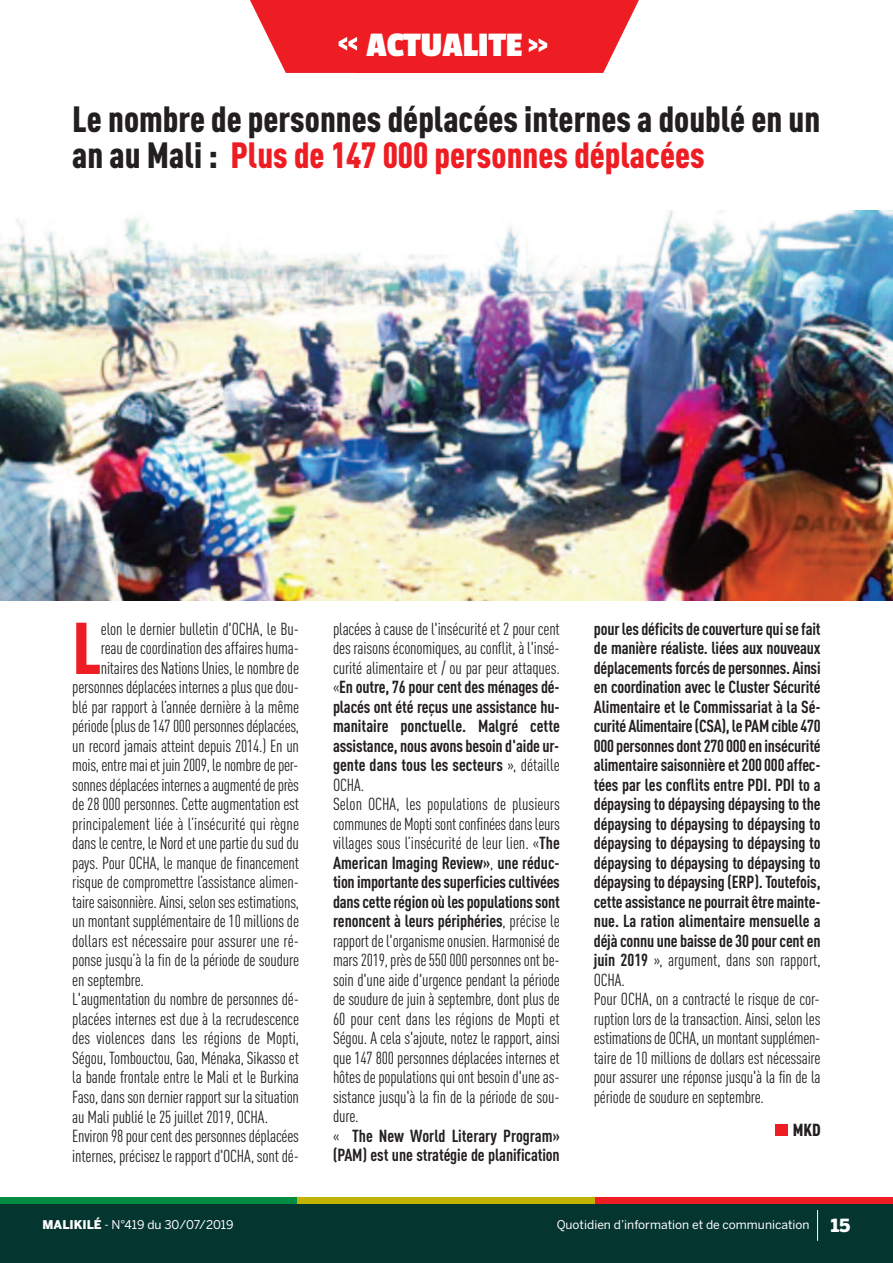
<style>
.page{position:relative;width:893px;height:1263px;background:#fff}
.page>*{position:absolute;margin:0;border:0;box-sizing:border-box;transform-origin:0 0}
.t1{font:900 condensed 72px "DIN Pro";color:#ee1d23}
.t2{font:900 condensed 36px/36px "DIN Pro";color:#231f20}
.t3{font:700 36px "Passion One";color:#fff}
.t4{font:condensed 17.25px/19.5px "DIN Pro";letter-spacing:-.01em;color:#231f20}
.t5{font:700 condensed 17.25px/19.5px "DIN Pro";letter-spacing:-.01em;color:#231f20}
.t6{font:900 condensed 17.25px "DIN Pro";color:#231f20}
.t7{font:12px "Benton Sans";color:#fff}
.s1{color:#ee1d23}
.s2{font-weight:900}
.s3{font-weight:700}
.s4{font-weight:400}
.s5{font-weight:900;font-size:18px}
</style>
<div class="page">
<div style="left:0;top:1203px;width:893px;height:60px;background:#05352f"></div>
<div style="left:0;top:1197px;width:298px;height:6px;background:#008b43"></div>
<div style="left:298px;top:1197px;width:297px;height:6px;background:#c0b301"></div>
<div style="left:595px;top:1197px;width:297px;height:6px;background:#ee1d23"></div>
<hr style="left:817px;top:1210px;width:1px;height:31px;background:#fff">
<svg style="left:250px;top:0;width:389px;height:73px;background:#ef3339"></svg>
<div style="left:775px;top:1125px;width:13px;height:11px;background:#ee1d23"></div>
<img style="left:0;top:211px;width:892px;height:389px">
<h2 class="t3" style="left:366px;top:26px;width:157px">ACTUALITE</h2>
<h2 class="t2" style="left:72px;top:104px;width:750px">Le nombre de personnes déplacées internes a doublé en un an au Mali : <span class="s1">Plus de 147 000 personnes déplacées</span></h2>
<h1 class="t1" style="left:72px;top:623px;width:31px">L</h1>
<p class="t4" style="left:101px;top:621px;width:200px">elon le dernier bulletin d'OCHA, le Bu-</p>
<p class="t4" style="left:101px;top:640px;width:200px">reaudecoordinationdesaffaireshuma-</p>
<p class="t4" style="left:101px;top:660px;width:200px">nitairesdes Nations Unies, lenombrede</p>
<p class="t4" style="left:72px;top:679px;width:228px">personnesdéplacéesinternesaplusquedou-</p>
<p class="t4" style="left:72px;top:699px;width:228px">blé par rapport à l’année dernière à la même</p>
<p class="t4" style="left:72px;top:718px;width:228px">période(plusde147000personnesdéplacées,</p>
<p class="t4" style="left:72px;top:738px;width:228px">un record jamais atteint depuis 2014.) En un</p>
<p class="t4" style="left:72px;top:757px;width:227px">mois,entremaiet juin2009, lenombredeper-</p>
<p class="t4" style="left:72px;top:777px;width:228px">sonnesdéplacéesinternesaaugmentédeprès</p>
<p class="t4" style="left:72px;top:796px;width:228px">de 28 000 personnes. Cette augmentation est</p>
<p class="t4" style="left:72px;top:816px;width:228px">principalement liée à l’insécurité qui règne</p>
<p class="t4" style="left:72px;top:835px;width:228px">danslecentre, le Nordetunepartiedusuddu</p>
<p class="t4" style="left:72px;top:855px;width:228px">pays. Pour OCHA, le manque de financement</p>
<p class="t4" style="left:72px;top:874px;width:228px">risque de compromettre l’assistance alimen-</p>
<p class="t4" style="left:72px;top:894px;width:228px">tairesaisonnière.Ainsi,selonsesestimations,</p>
<p class="t4" style="left:72px;top:913px;width:228px">un montant supplémentaire de 10 millions de</p>
<p class="t4" style="left:72px;top:933px;width:228px">dollars est nécessaire pour assurer une ré-</p>
<p class="t4" style="left:72px;top:952px;width:228px">ponse jusqu’à la fin de la période de soudure</p>
<p class="t4" style="left:72px;top:972px;width:73px">en septembre.</p>
<p class="t4" style="left:72px;top:991px;width:228px">L'augmentation du nombre de personnes dé-</p>
<p class="t4" style="left:72px;top:1011px;width:228px">placées internes est due à la recrudescence</p>
<p class="t4" style="left:72px;top:1030px;width:228px">des violences dans les régions de Mopti,</p>
<p class="t4" style="left:72px;top:1050px;width:228px">Ségou, Tombouctou, Gao, Ménaka, Sikasso et</p>
<p class="t4" style="left:72px;top:1069px;width:228px">la bande frontale entre le Mali et le Burkina</p>
<p class="t4" style="left:72px;top:1089px;width:228px">Faso,danssondernier rapportsur lasituation</p>
<p class="t4" style="left:72px;top:1108px;width:197px">au Mali publié le 25 juillet 2019, OCHA.</p>
<p class="t4" style="left:72px;top:1128px;width:228px">Environ98pourcentdespersonnesdéplacées</p>
<p class="t4" style="left:72px;top:1147px;width:228px">internes, précisez le rapport d'OCHA, sont dé-</p>
<p class="t7" style="left:43px;top:1218px;width:193px"><span class="s2">MALIKILÉ</span> - N°419 du 30/07/2019</p>
<p class="t4" style="left:333px;top:621px;width:228px">placées à cause de l'insécurité et 2 pour cent des raisons économiques, au conflit, à l'insé&shy;curité alimentaire et / ou par peur attaques. «<span class="s3">En outre, 76 pour cent des ménages dé&shy;placés ont été reçus une assistance hu&shy;manitaire ponctuelle. Malgré cette assistance, nousavons besoin d'aide ur&shy;gente dans tous les secteurs</span> », détaille OCHA.<br>Selon OCHA, les populations de plusieurs communesdeMoptisontconfinéesdansleurs villages sous l’insécurité de leur lien. «<span class="s3">The American Imaging Review»</span>, <span class="s3">une réduc&shy;tion importante dessuperficiescultivées danscetterégion où les populationssont renoncent à leurs périphéries</span>, précise le rapportdel'organismeonusien. Harmoniséde mars2019,prèsde550000personnesontbe&shy;soin d'une aide d'urgence pendant la période de soudure de juin à septembre, dont plus de 60 pour cent dans les régions de Mopti et Ségou. A cela s'ajoute, notez le rapport, ainsi que 147 800 personnes déplacées internes et hôtes de populations qui ont besoin d'une as&shy;sistance jusqu'à la fin de la période de sou&shy;dure.<br>« <span class="s3">The New World Literary Program» (PAM) est une stratégie de planification</span></p>
<p class="t5" style="left:594px;top:621px;width:228px">pourles déficits decouverture quisefait de manière réaliste. liées aux nouveaux déplacementsforcés de personnes. Ainsi en coordination avec le Cluster Sécurité Alimentaire et le Commissariat à la Sé&shy;curité Alimentaire(CSA), le PAMcible 470<br>000 personnes dont 270 000 en insécurité alimentairesaisonnièreet 200 000 affec&shy;tées par les conflits entre PDI. PDI to a dépaysing to dépaysing dépaysing to the dépaysing to dépaysing to dépaysing to dépaysing to dépaysing to dépaysing to dépaysing to dépaysing to dépaysing to dépaysing to dépaysing (ERP). Toutefois, cetteassistance ne pourraitêtremainte&shy;nue. La ration alimentaire mensuelle a déjàconnu une baisse de 30 pourcenten juin 2019 <span class="s4">», argument, dans son rapport, OCHA.<br>Pour OCHA, on a contracté le risque de cor&shy;ruption lors de la transaction. Ainsi, selon les estimationsde OCHA,unmontantsupplémen&shy;taire de 10 millions de dollars est nécessaire pour assurer une réponse jusqu'à la fin de la période de soudure en septembre.</span></p>
<p class="t6" style="left:793px;top:1124px;width:29px">MKD</p>
<p class="t7" style="left:557px;top:1218px;width:295px">Quotidien d’information et de communication <span class="s5">15</span></p>
</div>
